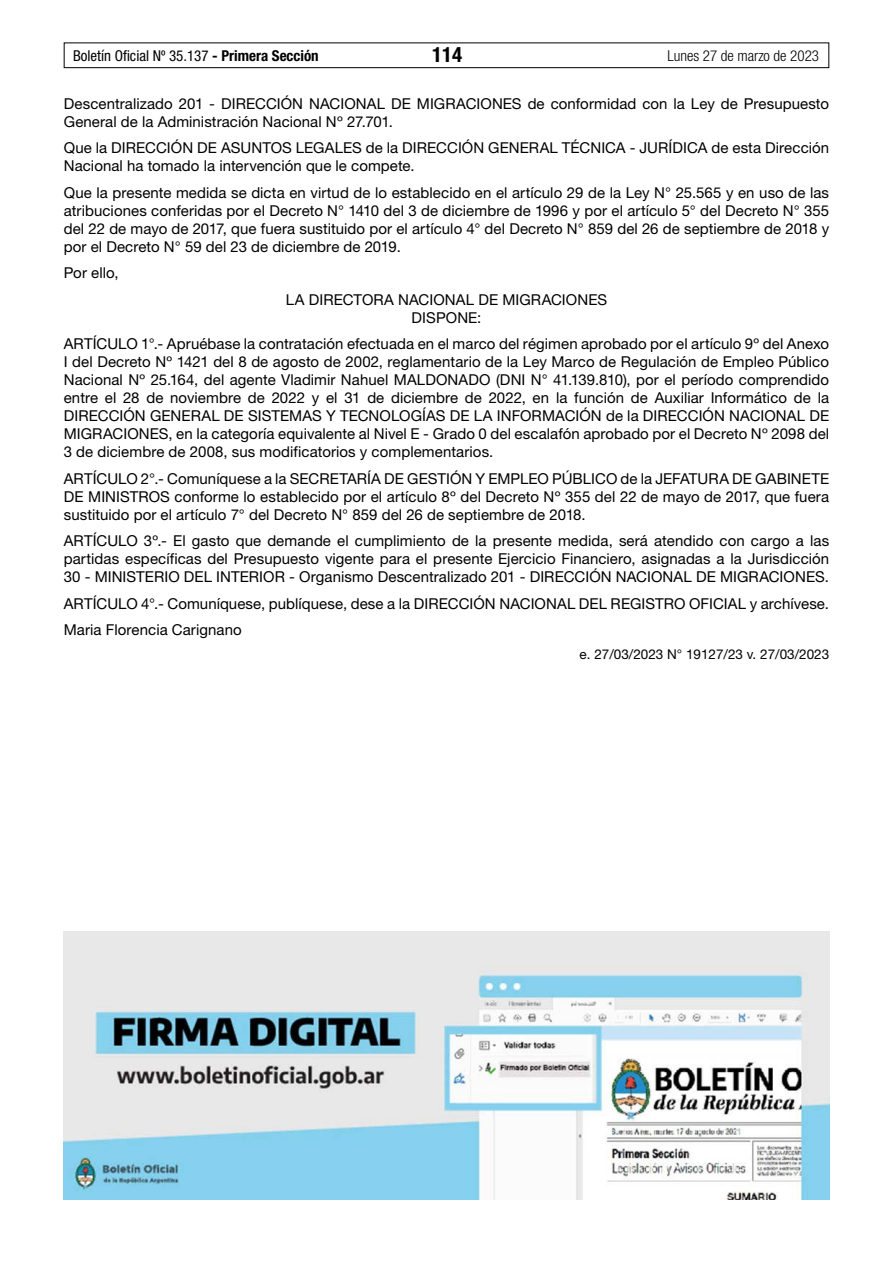
<style>
.page{position:relative;width:893px;height:1263px;background:#fff}
.page>*{position:absolute;margin:0;border:0;box-sizing:border-box;transform-origin:0 0}
.t1{font:700 condensed 21px "Helvetica Neue LT Std";color:#000}
.t2{font:15px/18px "Helvetica Neue LT Std";letter-spacing:.005em;color:#000;text-align:justify}
.t3{font:condensed 15px "Helvetica Neue LT Std";color:#000}
.t4{font:300 condensed 15px "Helvetica Neue LT Std";color:#000}
.t5{font:13.5px "Helvetica Neue LT Std";color:#000}
.s1{font-weight:700}
</style>
<div class="page">
<div style="left:64px;top:43px;width:765px;height:25px;border:1px solid #000"></div>
<img style="left:64px;top:931px;width:765px;height:268px">
<p class="t3" style="left:73px;top:47px;width:247px">Boletín Oficial Nº 35.137 <span class="s1">- Primera Sección</span></p>
<h1 class="t1" style="left:432px;top:42px;width:32px">114</h1>
<p class="t4" style="left:667px;top:47px;width:153px">Lunes 27 de marzo de 2023</p>
<p class="t2" style="left:64px;top:94px;width:767px">Descentralizado 201 - DIRECCIÓN NACIONAL DE MIGRACIONES de conformidad con la Ley de Presupuesto<br>General de la Administración Nacional Nº 27.701.</p>
<p class="t2" style="left:64px;top:138px;width:767px">Que la DIRECCIÓN DE ASUNTOS LEGALES de la DIRECCIÓN GENERAL TÉCNICA - JURÍDICA de esta Dirección<br>Nacional ha tomado la intervención que le compete.</p>
<p class="t2" style="left:64px;top:183px;width:767px">Que la presente medida se dicta en virtud de lo establecido en el artículo 29 de la Ley N° 25.565 y en uso de las atribuciones conferidas por el Decreto N° 1410 del 3 de diciembre de 1996 y por el artículo 5° del Decreto N° 355 del 22 de mayo de 2017, que fuera sustituido por el artículo 4° del Decreto N° 859 del 26 de septiembre de 2018 y por el Decreto N° 59 del 23 de diciembre de 2019.</p>
<p class="t2" style="left:64px;top:263px;width:56px">Por ello,</p>
<p class="t2" style="left:286px;top:290px;width:323px;text-align:center">LA DIRECTORA NACIONAL DE MIGRACIONES<br>DISPONE:</p>
<p class="t2" style="left:64px;top:334px;width:767px">ARTÍCULO 1°.- Apruébase la contratación efectuada en el marco del régimen aprobado por el artículo 9º del Anexo I del Decreto Nº 1421 del 8 de agosto de 2002, reglamentario de la Ley Marco de Regulación de Empleo Público Nacional Nº 25.164, del agente Vladimir Nahuel MALDONADO (DNI N° 41.139.810), por el período comprendido entre el 28 de noviembre de 2022 y el 31 de diciembre de 2022, en la función de Auxiliar Informático de la DIRECCIÓN GENERAL DE SISTEMAS Y TECNOLOGÍAS DE LA INFORMACIÓN de la DIRECCIÓN NACIONAL DE MIGRACIONES, en la categoría equivalente al Nivel E - Grado 0 del escalafón aprobado por el Decreto Nº 2098 del 3 de diciembre de 2008, sus modificatorios y complementarios.</p>
<p class="t2" style="left:64px;top:469px;width:767px">ARTÍCULO 2°.- Comuníquese a la SECRETARÍA DE GESTIÓN Y EMPLEO PÚBLICO de la JEFATURA DE GABINETE DE MINISTROS conforme lo establecido por el artículo 8º del Decreto Nº 355 del 22 de mayo de 2017, que fuera sustituido por el artículo 7° del Decreto N° 859 del 26 de septiembre de 2018.</p>
<p class="t2" style="left:64px;top:532px;width:767px">ARTÍCULO 3º.- El gasto que demande el cumplimiento de la presente medida, será atendido con cargo a las partidas específicas del Presupuesto vigente para el presente Ejercicio Financiero, asignadas a la Jurisdicción 30 - MINISTERIO DEL INTERIOR - Organismo Descentralizado 201 - DIRECCIÓN NACIONAL DE MIGRACIONES.</p>
<p class="t2" style="left:64px;top:590px;width:767px;line-height:26.5px">ARTÍCULO 4°.- Comuníquese, publíquese, dese a la DIRECCIÓN NACIONAL DEL REGISTRO OFICIAL y archívese.<br>Maria Florencia Carignano</p>
<p class="t5" style="left:580px;top:646px;width:251px">e. 27/03/2023 N° 19127/23 v. 27/03/2023</p>
</div>
